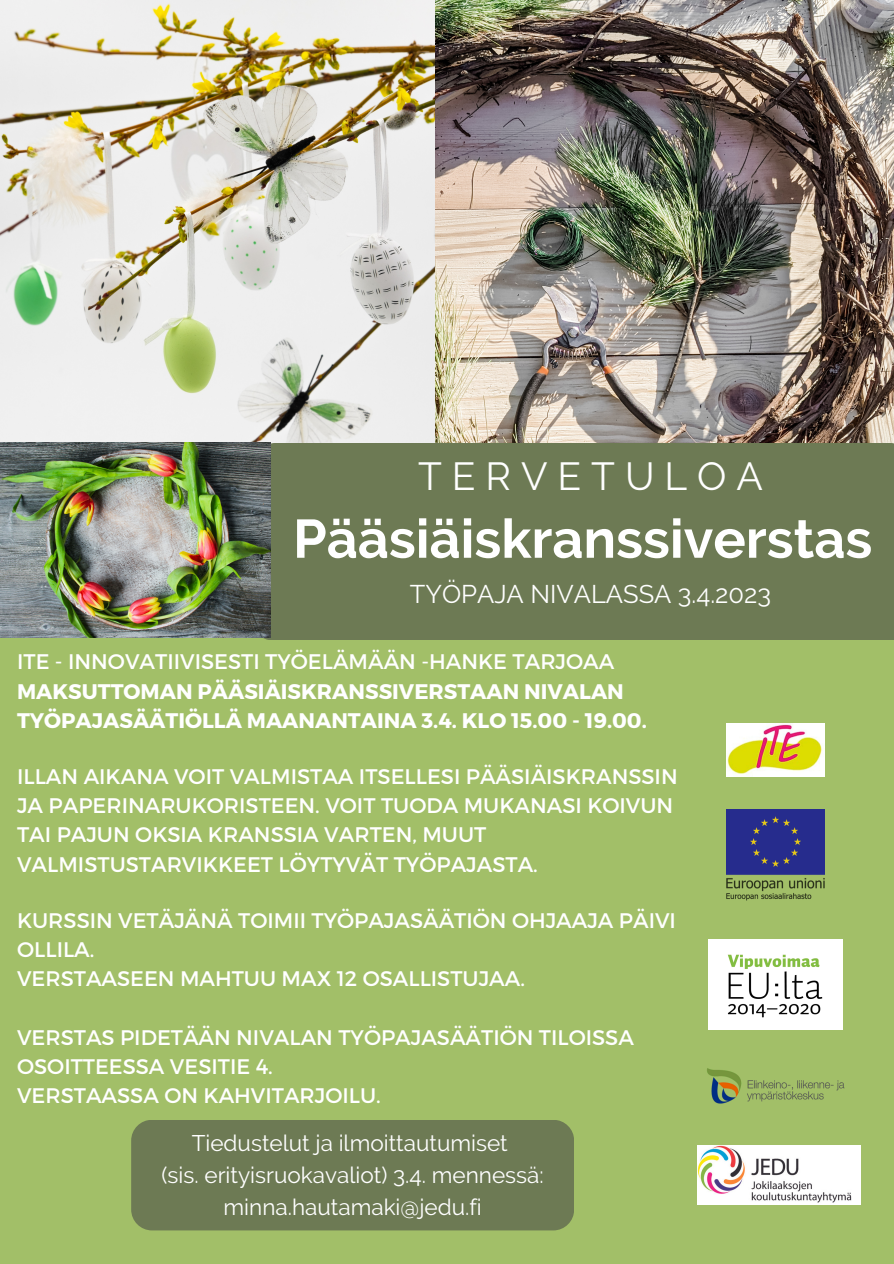
<style>
.page{position:relative;width:894px;height:1264px;background:#fff}
.page>*{position:absolute;margin:0;border:0;box-sizing:border-box;transform-origin:0 0}
.t1{font:700 54px "Raleway";color:#fff}
.t2{font:39px "Raleway";letter-spacing:.255em;color:#fff}
.t3{font:25.5px "Raleway";color:#fff}
.t4{font:22.5px/31.5px "Raleway";color:#fff;text-align:center}
.t5{font:21.15px/29.2px "Montserrat";color:#fff}
.t6{font:700 21.15px/29.2px "Montserrat";color:#fff}
.t7{font:21px/29.2px "Montserrat";color:#fff}
</style>
<div class="page">
<div style="left:0;top:0;width:893px;height:1263px;background:#a2bf68"></div>
<div style="left:131px;top:1119px;width:443px;height:111px;background:#6d7a54;border-radius:21px"></div>
<img style="left:726px;top:809px;width:98px;height:92px">
<div style="left:708px;top:939px;width:134px;height:90px;background:#fff"></div>
<img style="left:727px;top:954px;width:96px;height:64px">
<img style="left:707px;top:1068px;width:138px;height:36px">
<img style="left:697px;top:1145px;width:162px;height:59px">
<img style="left:726px;top:724px;width:98px;height:52px">
<img style="left:435px;top:0;width:458px;height:443px">
<img style="left:0;top:0;width:435px;height:443px">
<div style="left:263px;top:443px;width:630px;height:196px;background:#6d7a54"></div>
<img style="left:0;top:443px;width:270px;height:195px">
<h2 class="t2" style="left:418px;top:454px;width:346px">TERVETULOA</h2>
<h1 class="t1" style="left:293px;top:507px;width:580px">Pääsiäiskranssiverstas</h1>
<p class="t3" style="left:409px;top:579px;width:362px">TYÖPAJA NIVALASSA 3.4.2023</p>
<p class="t5" style="left:17px;top:646px;width:598px">ITE - INNOVATIIVISESTI TYÖELÄMÄÄN -HANKE TARJOAA</p>
<p class="t6" style="left:17px;top:675px;width:631px">MAKSUTTOMAN PÄÄSIÄISKRANSSIVERSTAAN NIVALAN<br>TYÖPAJASÄÄTIÖLLÄ MAANANTAINA 3.4. KLO 15.00 - 19.00.</p>
<p class="t5" style="left:17px;top:760px;width:662px">ILLAN AIKANA VOIT VALMISTAA ITSELLESI PÄÄSIÄISKRANSSIN JA PAPERINARUKORISTEEN. VOIT TUODA MUKANASI KOIVUN TAI PAJUN OKSIA KRANSSIA VARTEN, MUUT VALMISTUSTARVIKKEET LÖYTYVÄT TYÖPAJASTA.</p>
<p class="t7" style="left:17px;top:904px;width:660px">KURSSIN VETÄJÄNÄ TOIMII TYÖPAJASÄÄTIÖN OHJAAJA PÄIVI<br>OLLILA.<br>VERSTAASEEN MAHTUU MAX 12 OSALLISTUJAA.</p>
<p class="t7" style="left:17px;top:1021px;width:618px">VERSTAS PIDETÄÄN NIVALAN TYÖPAJASÄÄTIÖN TILOISSA<br>OSOITTEESSA VESITIE 4.<br>VERSTAASSA ON KAHVITARJOILU.</p>
<p class="t4" style="left:161px;top:1127px;width:383px">Tiedustelut ja ilmoittautumiset<br>(sis. erityisruokavaliot) 3.4. mennessä: minna.hautamaki@jedu.fi</p>
</div>
